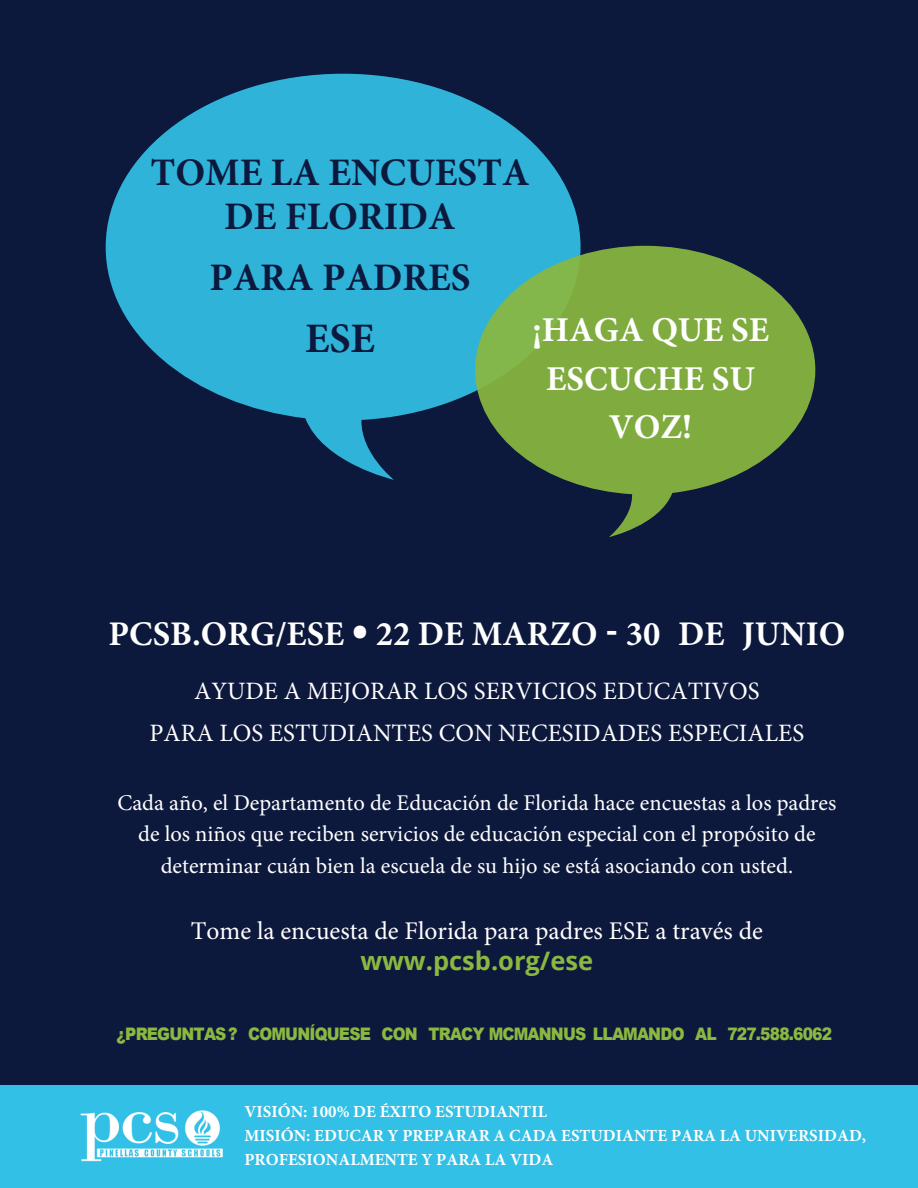
<style>
.page{position:relative;width:918px;height:1188px;background:#0d183d}
.page>*{position:absolute;margin:0;border:0;box-sizing:border-box;transform-origin:0 0}
.t1{font:700 42px "Minion Pro";color:#0d183d}
.t2{font:700 39px/44.7px "Minion Pro";color:#0d183d;text-align:center}
.t3{font:700 34.95px/48.8px "Minion Pro";color:#fff;text-align:center}
.t4{font:700 34.5px "Minion Pro";color:#fff}
.t5{font:25.5px "Minion Pro";color:#fff}
.t6{font:700 25.5px "Open Sans";color:#8ab840}
.t7{font:25.05px/41.7px "Minion Pro";color:#fff;text-align:center}
.t8{font:22.5px/31.3px "Minion Pro";color:#fff;text-align:center}
.t9{font:900 17.25px "Arial";letter-spacing:-.055em;color:#8ab840;scale:.9 1}
.t10{font:700 16.95px/23.7px "Minion Pro";color:#fff}
.s1{font-family:"Oswald"}
</style>
<div class="page">
<div style="left:0;top:1085px;width:918px;height:103px;background:#32c0e6"></div>
<img style="left:80px;top:1110px;width:143px;height:52px">
<svg style="left:106px;top:74px;width:475px;height:406px;fill:#2fb3d9"></svg>
<svg style="left:475px;top:246px;width:340px;height:291px;fill:#80ac3f"></svg>
<h2 class="t2" style="left:150px;top:149px;width:381px">TOME LA ENCUESTA<br>DE FLORIDA</h2>
<h2 class="t2" style="left:209px;top:255px;width:263px">PARA PADRES</h2>
<h1 class="t1" style="left:305px;top:309px;width:72px">ESE</h1>
<h3 class="t3" style="left:532px;top:305px;width:238px">¡HAGA QUE SE<br>ESCUCHE SU<br>VOZ!</h3>
<h3 class="t4" style="left:109px;top:609px;width:738px">PCSB.ORG/ESE <span class="s1">•</span> 22 DE MARZO <span class="s1">-</span> 30 DE JUNIO</h3>
<p class="t7" style="left:150px;top:670px;width:656px">AYUDE A MEJORAR LOS SERVICIOS EDUCATIVOS<br>PARA LOS ESTUDIANTES CON NECESIDADES ESPECIALES</p>
<p class="t8" style="left:117px;top:787px;width:720px">Cada año, el Departamento de Educación de Florida hace encuestas a los padres de los niños que reciben servicios de educación especial con el propósito de determinar cuán bien la escuela de su hijo se está asociando con usted.</p>
<p class="t5" style="left:191px;top:914px;width:574px">Tome la encuesta de Florida para padres ESE a través de</p>
<p class="t6" style="left:360px;top:942px;width:234px">www.pcsb.org/ese</p>
<p class="t9" style="left:117px;top:1022px;width:797px">¿PREGUNTAS ? COMUNÍQUESE CON TRACY MCMANNUS LLAMANDO AL 727.588.6062</p>
<p class="t10" style="left:244px;top:1100px;width:623px">VISIÓN: 100% DE ÉXITO ESTUDIANTIL<br>MISIÓN: EDUCAR Y PREPARAR A CADA ESTUDIANTE PARA LA UNIVERSIDAD,<br>PROFESIONALMENTE Y PARA LA VIDA</p>
</div>
